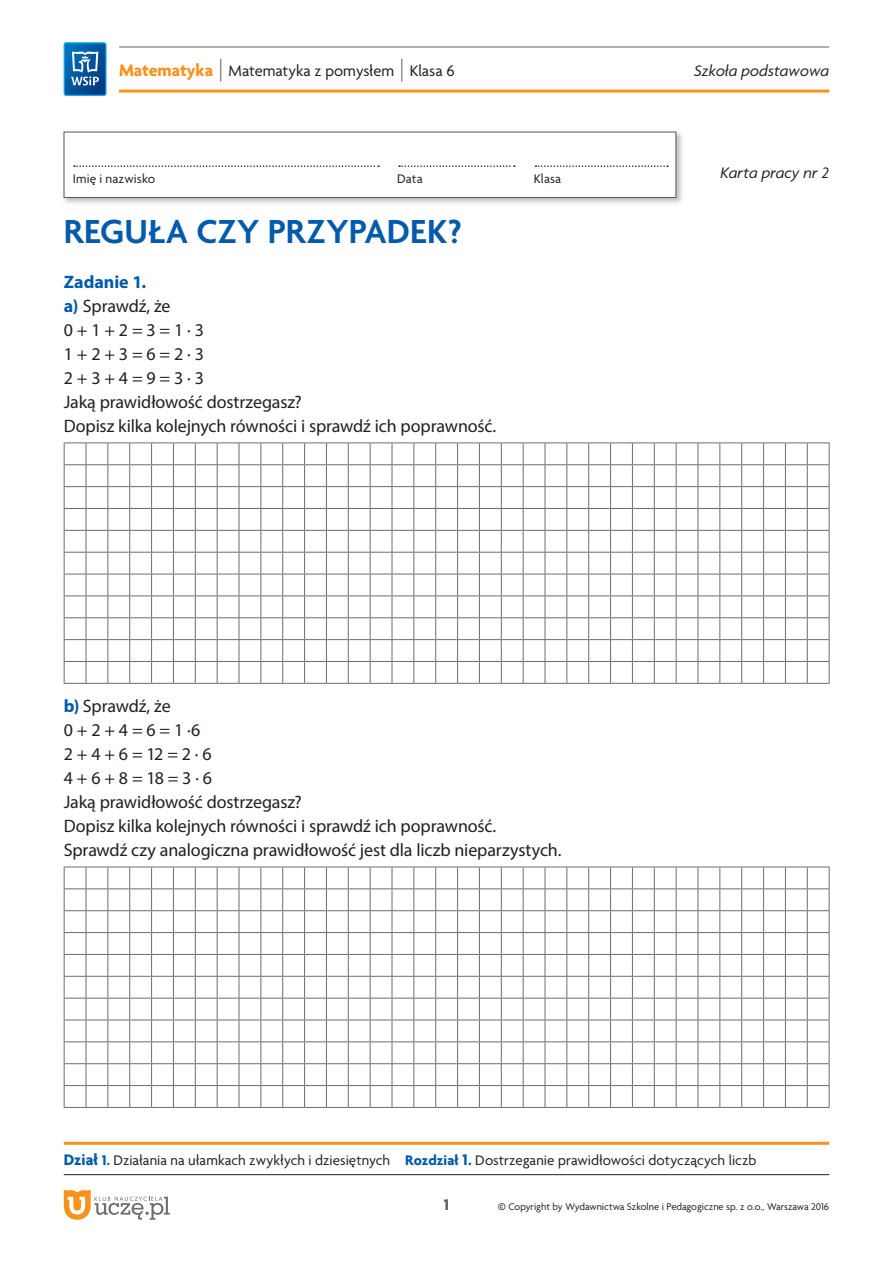
<style>
.page{position:relative;width:893px;height:1263px;background:#fff}
.page>*{position:absolute;margin:0;border:0;box-sizing:border-box;transform-origin:0 0}
.t1{font:600 36px "Agenda Pl";color:#015aaa}
.t2{font:18px/24px "Myriad Pro";letter-spacing:-.005em;color:#231f20}
.t3{font:16.5px "Agenda Pl";color:#231f20}
.t4{font:italic 16.5px "Agenda Pl";color:#231f20}
.t5{font:700 16.5px "Agenda Pl";color:#57585a}
.t6{font:15px "Agenda Pl";color:#231f20}
.t7{font:13.5px "Agenda Pl";letter-spacing:.01em;color:#231f20}
.t8{font:10.5px "Agenda Pl";color:#231f20}
.s1{font-weight:700;font-size:18px;color:#f7931d}
.s2{font-weight:100;font-size:24px}
.s3{font-weight:700;color:#015aaa}
.s4{font-weight:700;font-size:16.5px;color:#015aaa}
.s5{font-size:13.5px}
</style>
<div class="page">
<hr style="left:119px;top:46px;width:710px;height:2px;background:#939598">
<hr style="left:119px;top:90px;width:710px;height:3px;background:#f7931d">
<svg style="left:64px;top:43px;width:42px;height:53px;background:#2774b0"></svg>
<hr style="left:64px;top:1142px;width:765px;height:3px;background:#f7931d">
<hr style="left:64px;top:1174px;width:765px;height:1px;background:#231f20">
<svg style="left:64px;top:1190px;width:106px;height:30px"></svg>
<img style="left:63px;top:131px;width:619px;height:72px">
<div style="left:64px;top:132px;width:612px;height:65px;background:#fff"></div>
<svg style="left:74px;top:165px;width:305px;height:2px"></svg>
<svg style="left:399px;top:165px;width:116px;height:2px"></svg>
<svg style="left:535px;top:165px;width:133px;height:2px"></svg>
<div style="left:64px;top:132px;width:612px;height:66px;border:1px solid #57585a"></div>
<svg style="left:64px;top:442px;width:766px;height:242px"></svg>
<svg style="left:64px;top:867px;width:766px;height:241px"></svg>
<p class="t3" style="left:119px;top:61px;width:337px"><span class="s1">Matematyka</span> <span class="s2">|</span> Matematyka z pomysłem <span class="s2">|</span> Klasa 6</p>
<p class="t4" style="left:694px;top:61px;width:137px">Szkoła podstawowa</p>
<p class="t7" style="left:73px;top:171px;width:84px">Imię i nazwisko</p>
<p class="t7" style="left:397px;top:171px;width:27px">Data</p>
<p class="t7" style="left:534px;top:171px;width:29px">Klasa</p>
<h1 class="t1" style="left:64px;top:209px;width:399px">REGUŁA CZY PRZYPADEK?</h1>
<p class="t2" style="left:64px;top:270px;width:434px"><span class="s3">Zadanie 1.<br>a)</span> Sprawdź, że<br>0 + 1 + 2 = 3 = 1 · 3<br>1 + 2 + 3 = 6 = 2 · 3<br>2 + 3 + 4 = 9 = 3 · 3<br>Jaką prawidłowość dostrzegasz?<br>Dopisz kilka kolejnych równości i sprawdź ich poprawność.</p>
<p class="t2" style="left:64px;top:694px;width:499px"><span class="s3">b)</span> Sprawdź, że<br>0 + 2 + 4 = 6 = 1 ·6<br>2 + 4 + 6 = 12 = 2 · 6<br>4 + 6 + 8 = 18 = 3 · 6<br>Jaką prawidłowość dostrzegasz?<br>Dopisz kilka kolejnych równości i sprawdź ich poprawność.<br>Sprawdź czy analogiczna prawidłowość jest dla liczb nieparzystych.</p>
<p class="t4" style="left:720px;top:163px;width:110px">Karta pracy nr 2</p>
<p class="t6" style="left:64px;top:1151px;width:694px"><span class="s4">Dział</span> <span class="s3">1.</span> Działania na ułamkach zwykłych i dziesiętnych <span class="s3">Rozdział</span> <span class="s4">1.</span> Dostrzeganie prawidłowości dotyczących liczb</p>
<p class="t5" style="left:444px;top:1194px;width:7px">1</p>
<p class="t8" style="left:498px;top:1200px;width:333px"><span class="s5">©</span> Copyright by Wydawnictwa Szkolne i Pedagogiczne sp. z o.o., Warszawa 2016</p>
</div>
